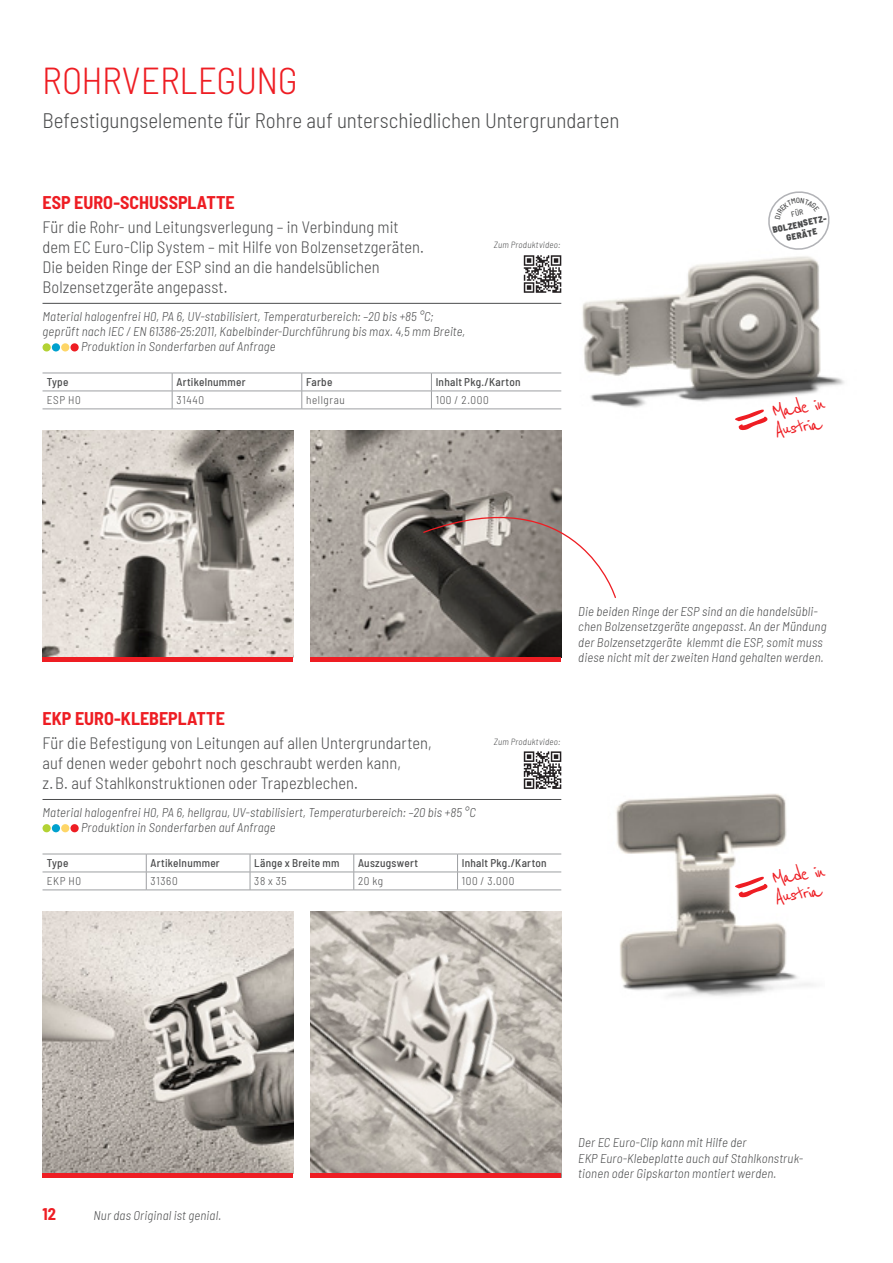
<style>
.page{position:relative;width:893px;height:1263px;background:#fff}
.page>*{position:absolute;margin:0;border:0;box-sizing:border-box;transform-origin:0 0}
.t1{font:300 semi-condensed 37.5px "Barlow";letter-spacing:-.01em;color:#ee1d23}
.t2{font:24.3px/18.9px "Reenie Beanie";color:#ee1d23}
.t3{font:300 semi-condensed 21px "Barlow";color:#4b4c4d}
.t4{font:700 semi-condensed 18px "Barlow";color:#ee1d23}
.t5{font:300 semi-condensed 16.5px/19.8px "Barlow";letter-spacing:.005em;color:#4b4c4d}
.t6{font:700 semi-condensed 16.5px "Barlow";color:#ee1d23}
.t7{font:italic 300 semi-condensed 12.75px/15.3px "Barlow";letter-spacing:.015em;color:#4b4c4d}
.t8{font:500 semi-condensed 11.25px "Barlow";letter-spacing:.025em;color:#4b4c4d}
.t9{font:300 semi-condensed 11.25px "Barlow";letter-spacing:.06em;color:#4b4c4d}
.t10{font:italic 300 semi-condensed 9px "Barlow";letter-spacing:.03em;color:#4b4c4d}
.t11{font:900 semi-condensed 9px/10.8px "Barlow";color:#4b4c4d;text-align:center}
</style>
<div class="page">
<img style="left:582px;top:256px;width:262px;height:165px">
<svg style="left:734px;top:409px;width:33px;height:21px"></svg>
<img style="left:616px;top:794px;width:197px;height:203px">
<svg style="left:734px;top:877px;width:33px;height:20px"></svg>
<img style="left:310px;top:430px;width:251px;height:228px">
<hr style="left:43px;top:303px;width:518px;height:1px;background:#4b4c4d">
<div style="left:43px;top:343px;width:8px;height:8px;background:#b3d234;border-radius:50%"></div>
<div style="left:52px;top:343px;width:8px;height:8px;background:#00a1ce;border-radius:50%"></div>
<div style="left:61px;top:343px;width:8px;height:8px;background:#fed667;border-radius:50%"></div>
<div style="left:70px;top:343px;width:9px;height:8px;background:#ee1d23;border-radius:50%"></div>
<img style="left:43px;top:430px;width:250px;height:228px">
<hr style="left:43px;top:658px;width:250px;height:4px;background:#ee1d23">
<hr style="left:310px;top:658px;width:251px;height:4px;background:#ee1d23">
<img style="left:43px;top:911px;width:250px;height:263px">
<img style="left:310px;top:911px;width:251px;height:263px">
<hr style="left:43px;top:799px;width:518px;height:1px;background:#4b4c4d">
<div style="left:43px;top:824px;width:8px;height:8px;background:#b3d234;border-radius:50%"></div>
<div style="left:52px;top:824px;width:8px;height:8px;background:#00a1ce;border-radius:50%"></div>
<div style="left:61px;top:824px;width:8px;height:8px;background:#fed667;border-radius:50%"></div>
<div style="left:70px;top:824px;width:9px;height:8px;background:#ee1d23;border-radius:50%"></div>
<hr style="left:43px;top:1174px;width:250px;height:4px;background:#ee1d23">
<hr style="left:310px;top:1174px;width:251px;height:4px;background:#ee1d23">
<svg style="left:422px;top:476px;width:194px;height:123px"></svg>
<svg style="left:524px;top:255px;width:37px;height:38px"></svg>
<svg style="left:524px;top:751px;width:37px;height:38px"></svg>
<svg style="left:43px;top:373px;width:518px;height:36px"></svg>
<hr style="left:43px;top:409px;width:129px;height:1px;background:#9d9fa2">
<hr style="left:172px;top:409px;width:130px;height:1px;background:#9d9fa2">
<hr style="left:302px;top:409px;width:129px;height:1px;background:#9d9fa2">
<hr style="left:431px;top:409px;width:130px;height:1px;background:#9d9fa2">
<svg style="left:43px;top:854px;width:518px;height:36px"></svg>
<hr style="left:43px;top:890px;width:103px;height:1px;background:#9d9fa2">
<hr style="left:146px;top:890px;width:104px;height:1px;background:#9d9fa2">
<hr style="left:250px;top:890px;width:104px;height:1px;background:#9d9fa2">
<hr style="left:354px;top:890px;width:104px;height:1px;background:#9d9fa2">
<hr style="left:458px;top:890px;width:103px;height:1px;background:#9d9fa2">
<svg style="left:768px;top:191px;width:62px;height:59px"></svg>
<h1 class="t1" style="left:42px;top:53px;width:257px">ROHRVERLEGUNG</h1>
<h3 class="t3" style="left:42px;top:105px;width:579px">Befestigungselemente für Rohre auf unterschiedlichen Untergrundarten</h3>
<h3 class="t4" style="left:43px;top:190px;width:194px">ESP EURO-SCHUSSPLATTE</h3>
<p class="t5" style="left:43px;top:216px;width:383px">Für die Rohr- und Leitungsverlegung – in Verbindung mit dem EC Euro-Clip System – mit Hilfe von Bolzensetzgeräten.<br>Die beiden Ringe der ESP sind an die handelsüblichen Bolzensetzgeräte angepasst.</p>
<p class="t7" style="left:43px;top:308px;width:393px">Material halogenfrei H0, PA 6, UV-stabilisiert, Temperaturbereich: –20 bis +85 °C;</p>
<p class="t7" style="left:43px;top:323px;width:424px">geprüft nach IEC / EN 61386-25:2011, Kabelbinder-Durchführung bis max. 4,5 mm Breite,</p>
<p class="t7" style="left:81px;top:338px;width:196px">Produktion in Sonderfarben auf Anfrage</p>
<p class="t10" style="left:494px;top:238px;width:68px">Zum Produktvideo:</p>
<p class="t8" style="left:47px;top:374px;width:23px">Type</p>
<p class="t8" style="left:176px;top:374px;width:71px">Artikelnummer</p>
<p class="t8" style="left:306px;top:374px;width:28px">Farbe</p>
<p class="t8" style="left:436px;top:374px;width:86px">Inhalt Pkg./Karton</p>
<p class="t9" style="left:47px;top:392px;width:35px">ESP H0</p>
<p class="t9" style="left:176px;top:392px;width:29px">31440</p>
<p class="t9" style="left:306px;top:392px;width:40px">hellgrau</p>
<p class="t9" style="left:436px;top:392px;width:55px">100 / 2.000</p>
<p class="t11" style="left:771px;top:224px;width:58px;rotate:-12deg">BOLZENSETZ-<br>GERÄTE</p>
<h2 class="t2" style="left:771px;top:402px;width:56px;rotate:-8deg">Made in<br>Austria</h2>
<p class="t7" style="left:578px;top:603px;width:250px">Die beiden Ringe der ESP sind an die handelsübli&shy;chen Bolzensetzgeräte angepasst. An der Mündung der Bolzensetzgeräte klemmt die ESP, somit muss diese nicht mit der zweiten Hand gehalten werden.</p>
<h3 class="t4" style="left:43px;top:706px;width:184px">EKP EURO-KLEBEPLATTE</h3>
<p class="t5" style="left:43px;top:732px;width:391px">Für die Befestigung von Leitungen auf allen Untergrundarten, auf denen weder gebohrt noch geschraubt werden kann,<br>z.B. auf Stahlkonstruktionen oder Trapezblechen.</p>
<p class="t7" style="left:81px;top:804px;width:396px;text-indent:-39px">Material halogenfrei H0, PA 6, hellgrau, UV-stabilisiert, Temperaturbereich: –20 bis +85 °C<br>Produktion in Sonderfarben auf Anfrage</p>
<p class="t10" style="left:494px;top:735px;width:68px">Zum Produktvideo:</p>
<p class="t8" style="left:47px;top:855px;width:23px">Type</p>
<p class="t8" style="left:151px;top:855px;width:71px">Artikelnummer</p>
<p class="t8" style="left:254px;top:855px;width:87px">Länge x Breite mm</p>
<p class="t8" style="left:358px;top:855px;width:62px">Auszugswert</p>
<p class="t8" style="left:462px;top:855px;width:86px">Inhalt Pkg./Karton</p>
<p class="t9" style="left:47px;top:873px;width:36px">EKP H0</p>
<p class="t9" style="left:151px;top:873px;width:29px">31360</p>
<p class="t9" style="left:254px;top:873px;width:34px">38 x 35</p>
<p class="t9" style="left:358px;top:873px;width:27px">20 kg</p>
<p class="t9" style="left:462px;top:873px;width:54px">100 / 3.000</p>
<h2 class="t2" style="left:771px;top:869px;width:56px;rotate:-8deg">Made in<br>Austria</h2>
<p class="t6" style="left:43px;top:1202px;width:15px">12</p>
<p class="t7" style="left:94px;top:1207px;width:129px">Nur das Original ist genial.</p>
<p class="t7" style="left:578px;top:1134px;width:226px">Der EC Euro-Clip kann mit Hilfe der<br>EKP Euro-Klebeplatte auch auf Stahlkonstruk&shy;tionen oder Gipskarton montiert werden.</p>
</div>
